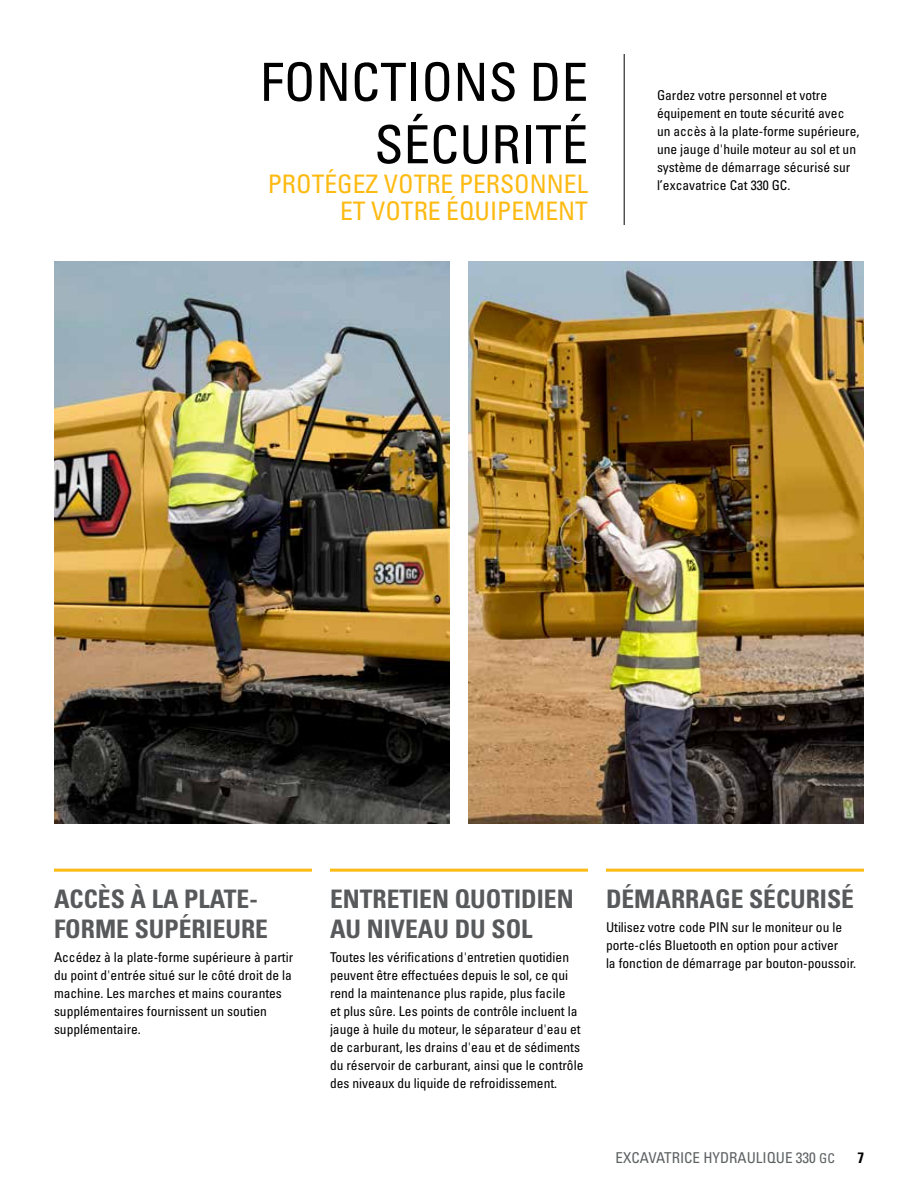
<style>
.page{position:relative;width:918px;height:1188px;background:#fff}
.page>*{position:absolute;margin:0;border:0;box-sizing:border-box;transform-origin:0 0}
.t1{font:condensed 52.65px/62.4px "Univers LTCYR 57";color:#000;text-align:right}
.t2{font:25.5px/30.6px "Univers LTCYR 67 Bold Cond";color:#58595b}
.t3{font:condensed 25.5px/27px "Univers LTCYR 57";color:#fdba12;text-align:right}
.t4{font:condensed 15px "Univers LTCYR 57";color:#5e6263}
.t5{font:15px "Univers LTCYR 67 Bold Cond";color:#000}
.t6{font:condensed 13.5px/18px "Univers LTCYR 57";color:#000}
.s1{font-size:13.5px}
</style>
<div class="page">
<hr style="left:624px;top:54px;width:1px;height:171px;background:#000">
<hr style="left:54px;top:869px;width:258px;height:3px;background:#fdba12">
<hr style="left:330px;top:869px;width:258px;height:3px;background:#fdba12">
<hr style="left:606px;top:869px;width:258px;height:3px;background:#fdba12">
<img style="left:54px;top:261px;width:396px;height:562px">
<img style="left:468px;top:261px;width:396px;height:563px">
<h1 class="t1" style="left:260px;top:50px;width:329px">FONCTIONS DE<br>SÉCURITÉ</h1>
<h2 class="t3" style="left:268px;top:170px;width:322px">PROTÉGEZ VOTRE PERSONNEL<br>ET VOTRE ÉQUIPEMENT</h2>
<p class="t6" style="left:657px;top:86px;width:204px">Gardez votre personnel et votre équipement en toute sécurité avec un accès à la plate-forme supérieure, une jauge d'huile moteur au sol et un système de démarrage sécurisé sur l’excavatrice Cat 330 GC.</p>
<h2 class="t2" style="left:54px;top:883px;width:215px">ACCÈS À LA PLATE-<br>FORME SUPÉRIEURE</h2>
<p class="t6" style="left:54px;top:948px;width:241px">Accédez à la plate-forme supérieure à partir du point d'entrée situé sur le côté droit de la machine. Les marches et mains courantes supplémentaires fournissent un soutien supplémentaire.</p>
<h2 class="t2" style="left:330px;top:883px;width:245px">ENTRETIEN QUOTIDIEN<br>AU NIVEAU DU SOL</h2>
<p class="t6" style="left:330px;top:948px;width:255px">Toutes les vérifications d'entretien quotidien peuvent être effectuées depuis le sol, ce qui rend la maintenance plus rapide, plus facile<br>et plus sûre. Les points de contrôle incluent la jauge à huile du moteur, le séparateur d'eau et de carburant, les drains d'eau et de sédiments du réservoir de carburant, ainsi que le contrôle des niveaux du liquide de refroidissement.</p>
<h2 class="t2" style="left:606px;top:883px;width:249px">DÉMARRAGE SÉCURISÉ</h2>
<p class="t6" style="left:606px;top:917px;width:252px">Utilisez votre code PIN sur le moniteur ou le porte-clés Bluetooth en option pour activer<br>la fonction de démarrage par bouton-poussoir.</p>
<p class="t4" style="left:616px;top:1148px;width:221px">EXCAVATRICE HYDRAULIQUE 330 <span class="s1">GC</span></p>
<p class="t5" style="left:857px;top:1148px;width:8px">7</p>
</div>
